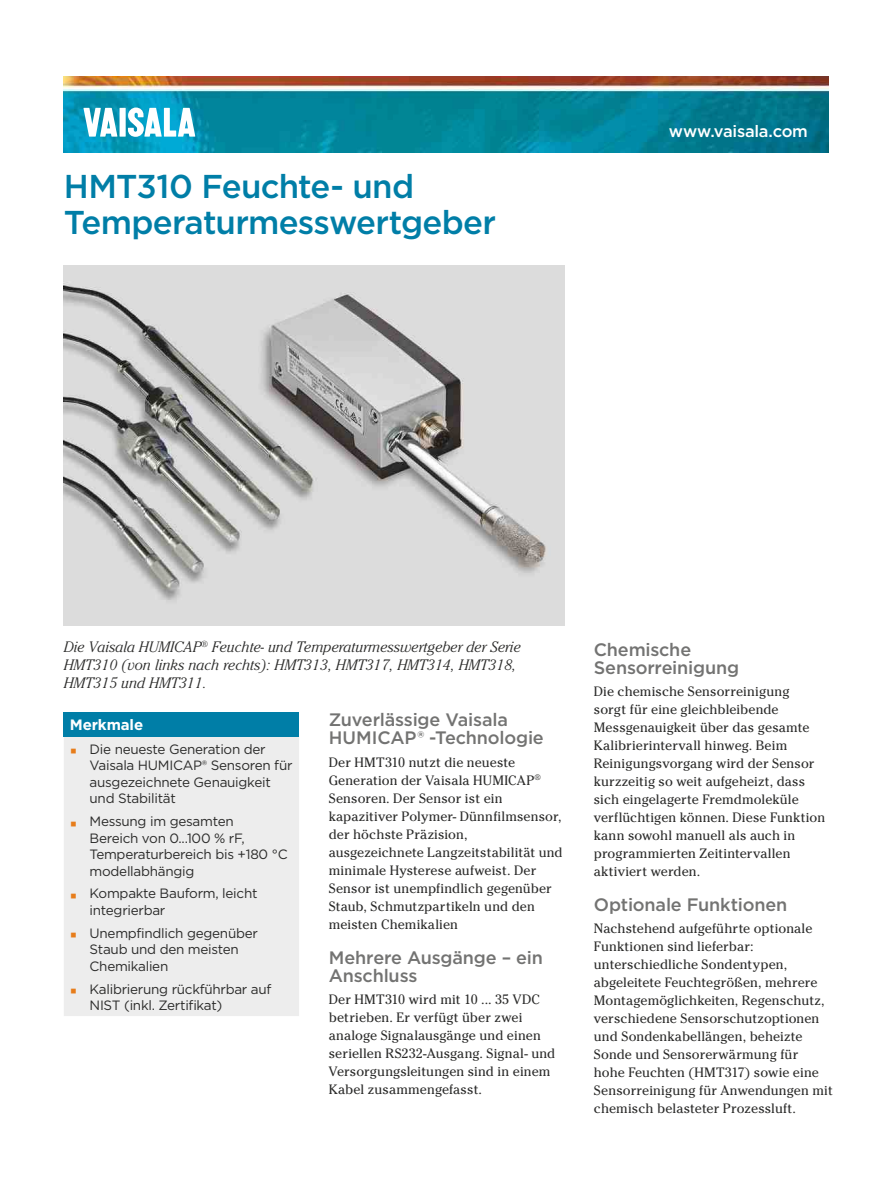
<style>
.page{position:relative;width:893px;height:1191px;background:#fff}
.page>*{position:absolute;margin:0;border:0;box-sizing:border-box;transform-origin:0 0}
.t1{font:500 33px/36px "Gotham";letter-spacing:-.02em;color:#007ea7}
.t2{font:500 18px/18px "Gotham";letter-spacing:-.01em;color:#737372}
.t3{font:500 16.5px "Gotham";letter-spacing:-.015em;color:#fff}
.t4{font:italic 300 15px/18px "Cheltenham Std";color:#2b2b2a}
.t5{font:700 15px "Gotham";letter-spacing:-.005em;color:#fff}
.t6{font:13.5px/18px "Cheltenham Std";letter-spacing:.01em;color:#2b2b2a}
.t7{font:13.5px/16.5px "Gotham";letter-spacing:-.02em;color:#2b2b2a}
.s1{font-family:"Arial";font-size:21px;color:#e77d1b}
</style>
<div class="page">
<img style="left:64px;top:77px;width:765px;height:76px">
<svg style="left:83px;top:108px;width:34px;height:29px"></svg>
<div style="left:120px;top:108px;width:6px;height:29px;background:#fff"></div>
<svg style="left:128px;top:107px;width:67px;height:30px"></svg>
<div style="left:64px;top:712px;width:235px;height:25px;background:#007ea7"></div>
<div style="left:64px;top:737px;width:235px;height:279px;background:#ededed"></div>
<img style="left:64px;top:265px;width:500px;height:360px">
<h1 class="t1" style="left:64px;top:167px;width:434px">HMT310 Feuchte- und<br>Temperaturmesswertgeber</h1>
<p class="t3" style="left:669px;top:120px;width:141px">www.vaisala.com</p>
<p class="t4" style="left:64px;top:637px;width:458px">Die Vaisala HUMICAP<sup>®</sup> Feuchte- und Temperaturmesswertgeber der Serie<br>HMT310 (von links nach rechts): HMT313, HMT317, HMT314, HMT318,<br>HMT315 und HMT311.</p>
<h2 class="t2" style="left:594px;top:640px;width:147px">Chemische<br>Sensorreinigung</h2>
<p class="t6" style="left:594px;top:682px;width:233px">Die chemische Sensorreinigung<br>sorgt für eine gleichbleibende<br>Messgenauigkeit über das gesamte<br>Kalibrierintervall hinweg. Beim<br>Reinigungsvorgang wird der Sensor kurzzeitig so weit aufgeheizt, dass sich eingelagerte Fremdmoleküle verflüchtigen können. Diese Funktion kann sowohl manuell als auch in programmierten Zeitintervallen aktiviert werden.</p>
<h2 class="t2" style="left:594px;top:895px;width:195px">Optionale Funktionen</h2>
<p class="t6" style="left:594px;top:919px;width:240px">Nachstehend aufgeführte optionale Funktionen sind lieferbar: unterschiedliche Sondentypen, abgeleitete Feuchtegrößen, mehrere Montagemöglichkeiten, Regenschutz, verschiedene Sensorschutzoptionen und Sondenkabellängen, beheizte Sonde und Sensorerwärmung für<br>hohe Feuchten (HMT317) sowie eine Sensorreinigung für Anwendungen mit chemisch belasteter Prozessluft.</p>
<h2 class="t2" style="left:329px;top:711px;width:216px">Zuverlässige Vaisala<br>HUMICAP® -Technologie</h2>
<p class="t6" style="left:329px;top:753px;width:235px">Der HMT310 nutzt die neueste<br>Generation der Vaisala HUMICAP<sup>®<br></sup>Sensoren. Der Sensor ist ein kapazitiver Polymer- Dünnfilmsensor, der höchste Präzision, ausgezeichnete Langzeitstabilität und minimale Hysterese aufweist. Der<br>Sensor ist unempfindlich gegenüber<br>Staub, Schmutzpartikeln und den meisten Chemikalien</p>
<h2 class="t2" style="left:329px;top:948px;width:216px">Mehrere Ausgänge – ein<br>Anschluss</h2>
<p class="t6" style="left:329px;top:990px;width:228px">Der HMT310 wird mit 10 ... 35 VDC betrieben. Er verfügt über zwei analoge Signalausgänge und einen seriellen RS232-Ausgang. Signal- und<br>Versorgungsleitungen sind in einem<br>Kabel zusammengefasst.</p>
<p class="t5" style="left:70px;top:715px;width:75px">Merkmale</p>
<p class="t7" style="left:90px;top:740px;width:204px;text-indent:-20px"><span class="s1">▪</span> Die neueste Generation der<br>Vaisala HUMICAP® Sensoren für ausgezeichnete Genauigkeit und Stabilität</p>
<p class="t7" style="left:90px;top:813px;width:200px;text-indent:-20px"><span class="s1">▪</span> Messung im gesamten<br>Bereich von 0...100 % rF,<br>Temperaturbereich bis +180 °C modellabhängig</p>
<p class="t7" style="left:90px;top:885px;width:169px;text-indent:-20px"><span class="s1">▪</span> Kompakte Bauform, leicht integrierbar</p>
<p class="t7" style="left:90px;top:924px;width:170px;text-indent:-20px"><span class="s1">▪</span> Unempfindlich gegenüber<br>Staub und den meisten<br>Chemikalien</p>
<p class="t7" style="left:90px;top:980px;width:183px;text-indent:-20px"><span class="s1">▪</span> Kalibrierung rückführbar auf<br>NIST (inkl. Zertifikat)</p>
</div>
